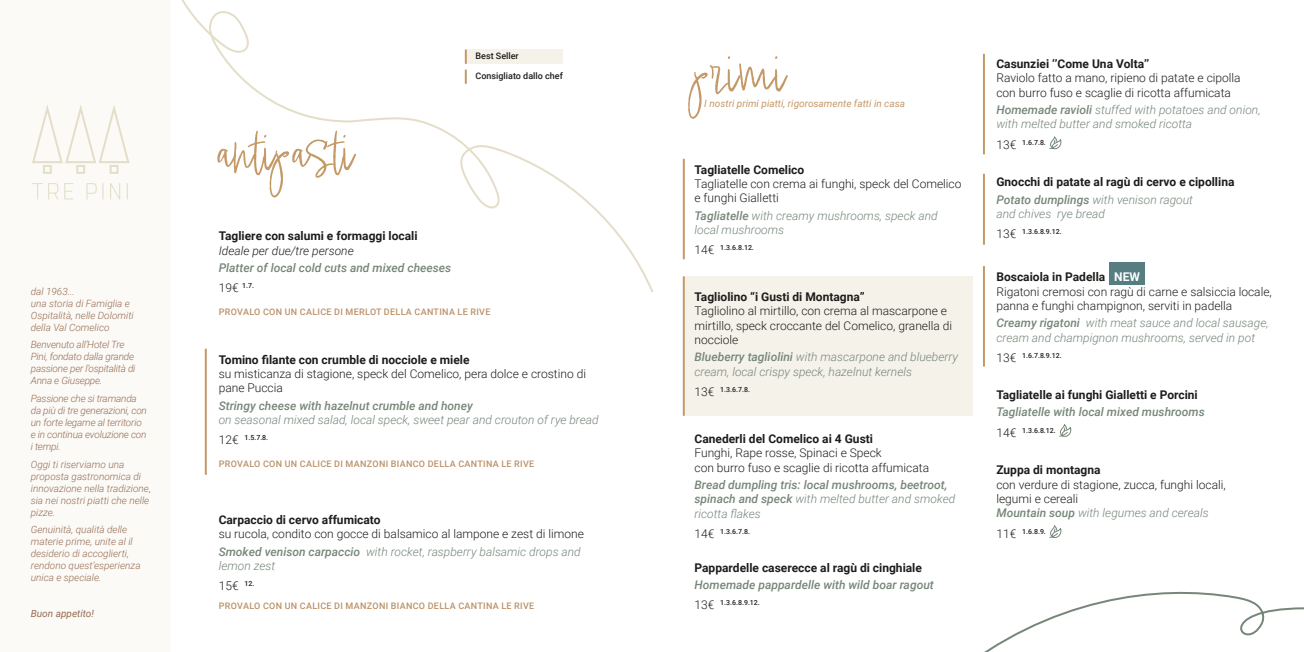
<style>
.page{position:relative;width:1304px;height:652px;background:#fff}
.page>*{position:absolute;margin:0;border:0;box-sizing:border-box;transform-origin:0 0}
.t1{font:101px "Audrielle No 2";color:#c49967}
.t2{font:300 12px/14.4px "Roboto";color:#1d1d1b}
.t3{font:italic 300 12px/14.4px "Roboto";color:#768679}
.t4{font:700 12px/17.2px "Roboto";color:#1d1d1b}
.t5{font:italic 500 12px/14.4px "Roboto";color:#768679}
.t6{font:italic 300 12px "Roboto";color:#1d1d1b}
.t7{font:italic 300 10px/12px "Roboto";color:#966b50}
.t8{font:italic 300 10px/12px "Roboto";letter-spacing:-.02em;color:#966b50}
.t9{font:italic 10px "Roboto";color:#c49967}
.t10{font:italic 10px "Roboto";color:#966b50}
.t11{font:500 9px "Roboto";letter-spacing:.035em;color:#bc9168}
.t12{font:500 9px/19.7px "Roboto";color:#1d1d1b}
.t13{font:500 7px "Roboto";color:#1d1d1b}
.s1{font-weight:300;font-size:12px}
.s2{font-weight:500;font-style:italic;color:#768679}
.s3{font-style:italic;color:#768679}
.s4{font-style:normal;color:#1d1d1b}
.s5{font-weight:500}
.s6{font-weight:300}
.s7{font-weight:300;font-style:italic;color:#768679}
.s8{font-weight:700}
.s9{font-weight:700;color:#fff}
</style>
<div class="page">
<svg style="left:181px;top:0;width:473px;height:292px"></svg>
<div style="left:0;top:0;width:170px;height:652px;background:#fbfaf7"></div>
<svg style="left:32px;top:105px;width:98px;height:69px"></svg>
<svg style="left:32px;top:183px;width:26px;height:16px"></svg>
<svg style="left:64px;top:183px;width:9px;height:16px"></svg>
<svg style="left:86px;top:183px;width:18px;height:16px"></svg>
<svg style="left:110px;top:183px;width:10px;height:16px"></svg>
<svg style="left:127px;top:183px;width:1px;height:16px"></svg>
<div style="left:1109px;top:262px;width:36px;height:23px;background:#557d82"></div>
<div style="left:683px;top:276px;width:289px;height:140px;background:#f5f2ea"></div>
<svg style="left:1049px;top:136px;width:13px;height:14px"></svg>
<svg style="left:1059px;top:424px;width:13px;height:13px"></svg>
<hr style="left:683px;top:276px;width:2px;height:140px;background:#c49967">
<hr style="left:683px;top:159px;width:2px;height:100px;background:#c49967">
<div style="left:465px;top:50px;width:97px;height:14px;background:#f5f2ea"></div>
<svg style="left:465px;top:50px;width:2px;height:14px"></svg>
<svg style="left:465px;top:70px;width:2px;height:14px"></svg>
<hr style="left:983px;top:54px;width:2px;height:100px;background:#c49967">
<hr style="left:983px;top:174px;width:2px;height:71px;background:#c49967">
<hr style="left:983px;top:266px;width:2px;height:101px;background:#c49967">
<hr style="left:205px;top:349px;width:2px;height:126px;background:#c49967">
<svg style="left:984px;top:525px;width:320px;height:127px"></svg>
<p class="t7" style="left:31px;top:285px;width:104px">dal 1963...<br>una storia di Famiglia e<br>Ospitalità, nelle Dolomiti della Val Comelico</p>
<p class="t8" style="left:31px;top:338px;width:106px">Benvenuto all’Hotel Tre<br>Pini, fondato dalla grande passione per l’ospitalità di<br>Anna e Giuseppe.</p>
<p class="t8" style="left:31px;top:392px;width:118px">Passione che si tramanda da più di tre generazioni, con un forte legame al territorio e in continua evoluzione con i tempi.</p>
<p class="t7" style="left:31px;top:458px;width:122px">Oggi ti riserviamo una proposta gastronomica di innovazione nella tradizione, sia nei nostri piatti che nelle pizze.</p>
<p class="t7" style="left:31px;top:523px;width:111px">Genuinità, qualità delle materie prime, unite al il desiderio di accoglierti, rendono quest’esperienza unica e speciale.</p>
<p class="t10" style="left:31px;top:606px;width:65px">Buon appetito!</p>
<p class="t12" style="left:476px;top:46px;width:89px">Best Seller<br>Consigliato dallo chef</p>
<h1 class="t1" style="left:219px;top:80px;width:138px">antipasti</h1>
<p class="t4" style="left:219px;top:227px;width:200px">Tagliere con salumi e formaggi locali</p>
<p class="t6" style="left:219px;top:242px;width:137px">Ideale per due/tre persone</p>
<p class="t5" style="left:219px;top:260px;width:234px">Platter of local cold cuts and mixed cheeses</p>
<p class="t13" style="left:219px;top:281px;width:37px"><span class="s1">19€</span> 1.7.</p>
<p class="t11" style="left:219px;top:305px;width:273px">PROVALO CON UN CALICE DI MERLOT DELLA CANTINA LE RIVE</p>
<p class="t4" style="left:219px;top:350px;width:252px">Tomino filante con crumble di nocciole e miele</p>
<p class="t2" style="left:219px;top:366px;width:369px">su misticanza di stagione, speck del Comelico, pera dolce e crostino di pane Puccia</p>
<p class="t5" style="left:219px;top:398px;width:256px">Stringy cheese with hazelnut crumble and honey</p>
<p class="t3" style="left:219px;top:412px;width:382px">on seasonal mixed salad, local speck, sweet pear and crouton of rye bread</p>
<p class="t13" style="left:219px;top:433px;width:51px"><span class="s1">12€</span> 1.5.7.8.</p>
<p class="t11" style="left:219px;top:457px;width:317px">PROVALO CON UN CALICE DI MANZONI BIANCO DELLA CANTINA LE RIVE</p>
<p class="t4" style="left:219px;top:511px;width:163px">Carpaccio di cervo affumicato</p>
<p class="t2" style="left:219px;top:525px;width:367px;line-height:17.2px">su rucola, condito con gocce di balsamico al lampone e zest di limone<br><span class="s2">Smoked venison carpaccio</span> <span class="s3">with rocket, raspberry balsamic drops and</span></p>
<p class="t3" style="left:219px;top:555px;width:58px;line-height:20.1px">lemon zest<br><span class="s4">15€</span> <sup>12.</sup></p>
<p class="t11" style="left:219px;top:600px;width:317px">PROVALO CON UN CALICE DI MANZONI BIANCO DELLA CANTINA LE RIVE</p>
<h1 class="t1" style="left:694px;top:2px;width:94px">primi</h1>
<p class="t9" style="left:704px;top:97px;width:202px">I nostri primi piatti, rigorosamente fatti in casa</p>
<p class="t4" style="left:694px;top:160px;width:111px">Tagliatelle Comelico</p>
<p class="t2" style="left:694px;top:176px;width:268px">Tagliatelle con crema ai funghi, speck del Comelico e funghi Gialletti</p>
<p class="t3" style="left:694px;top:208px;width:245px"><span class="s5">Tagliatelle</span> with creamy mushrooms, speck and local mushrooms</p>
<p class="t13" style="left:694px;top:243px;width:61px"><span class="s1">14€</span> 1.3.6.8.12.</p>
<p class="t4" style="left:694px;top:288px;width:172px">Tagliolino “i Gusti di Montagna”</p>
<p class="t2" style="left:694px;top:303px;width:259px">Tagliolino al mirtillo, con crema al mascarpone e mirtillo, speck croccante del Comelico, granella di nocciole</p>
<p class="t3" style="left:694px;top:349px;width:265px"><span class="s5">Blueberry tagliolini</span> with mascarpone and blueberry cream, local crispy speck, hazelnut kernels</p>
<p class="t13" style="left:694px;top:384px;width:57px"><span class="s1">13€</span> 1.3.6.7.8.</p>
<p class="t4" style="left:694px;top:429px;width:180px">Canederli del Comelico ai 4 Gusti</p>
<p class="t2" style="left:694px;top:445px;width:236px">Funghi, Rape rosse, Spinaci e Speck<br>con burro fuso e scaglie di ricotta affumicata</p>
<p class="t5" style="left:694px;top:477px;width:262px">Bread dumpling tris: local mushrooms, beetroot, spinach and speck <span class="s6">with melted butter and smoked ricotta flakes</span></p>
<p class="t13" style="left:694px;top:526px;width:57px"><span class="s1">14€</span> 1.3.6.7.8.</p>
<p class="t4" style="left:694px;top:559px;width:229px">Pappardelle caserecce al ragù di cinghiale</p>
<p class="t5" style="left:694px;top:577px;width:241px">Homemade pappardelle with wild boar ragout</p>
<p class="t13" style="left:694px;top:598px;width:67px"><span class="s1">13€</span> 1.3.6.8.9.12.</p>
<p class="t4" style="left:996px;top:55px;width:154px">Casunziei ‘’Come Una Volta’’</p>
<p class="t2" style="left:996px;top:71px;width:246px">Raviolo fatto a mano, ripieno di patate e cipolla con burro fuso e scaglie di ricotta affumicata</p>
<p class="t3" style="left:996px;top:102px;width:266px"><span class="s5">Homemade ravioli</span> stuffed with potatoes and onion, with melted butter and smoked ricotta</p>
<p class="t13" style="left:996px;top:138px;width:51px"><span class="s1">13€</span> 1.6.7.8.</p>
<p class="t4" style="left:996px;top:173px;width:240px">Gnocchi di patate al ragù di cervo e cipollina<br><span class="s2">Potato dumplings</span> <span class="s7">with venison ragout</span></p>
<p class="t3" style="left:996px;top:206px;width:110px">and chives rye bread</p>
<p class="t13" style="left:996px;top:227px;width:67px"><span class="s1">13€</span> 1.3.6.8.9.12.</p>
<p class="t2" style="left:996px;top:269px;width:277px"><span class="s8">Boscaiola in Padella</span> <span class="s9">NEW<br></span>Rigatoni cremosi con ragù di carne e salsiccia locale, panna e funghi champignon, serviti in padella</p>
<p class="t3" style="left:996px;top:315px;width:274px"><span class="s5">Creamy rigatoni</span> with meat sauce and local sausage, cream and champignon mushrooms, served in pot</p>
<p class="t13" style="left:996px;top:350px;width:67px"><span class="s1">13€</span> 1.6.7.8.9.12.</p>
<p class="t4" style="left:996px;top:386px;width:203px">Tagliatelle ai funghi Gialletti e Porcini</p>
<p class="t5" style="left:996px;top:404px;width:210px">Tagliatelle with local mixed mushrooms</p>
<p class="t13" style="left:996px;top:425px;width:61px"><span class="s1">14€</span> 1.3.6.8.12.</p>
<p class="t4" style="left:996px;top:461px;width:106px">Zuppa di montagna</p>
<p class="t2" style="left:996px;top:477px;width:231px">con verdure di stagione, zucca, funghi locali, legumi e cereali<br><span class="s2">Mountain soup</span> <span class="s3">with legumes and cereals</span></p>
<p class="t13" style="left:996px;top:527px;width:51px"><span class="s1">11€</span> 1.6.8.9.</p>
</div>
